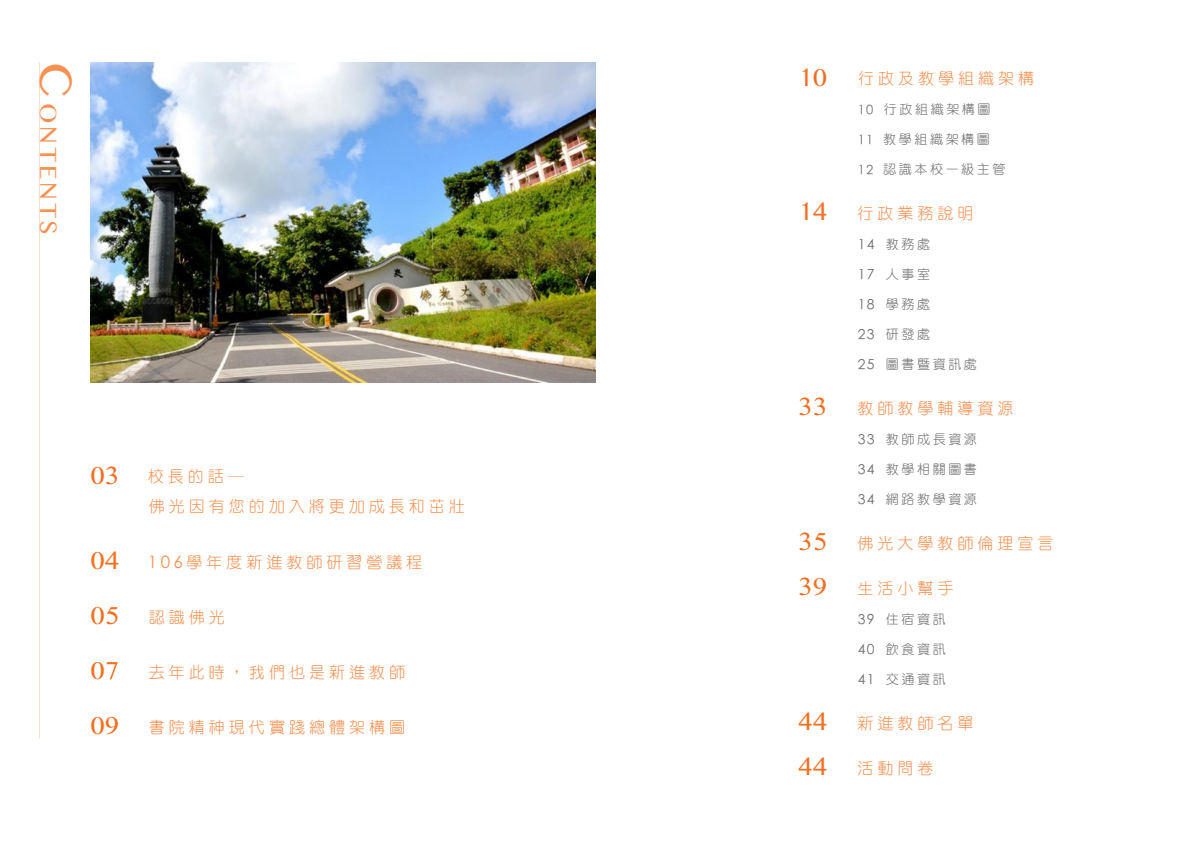
<style>
.page{position:relative;width:1191px;height:842px;background:#fff}
.page>*{position:absolute;margin:0;border:0;box-sizing:border-box;transform-origin:0 0}
.t1{font:22px "Bangla MN";color:#f36f21}
.t2{font:21px "Bangla MN";letter-spacing:.145em;color:#f79151}
.t3{font:16px/30px "DF Yuan Lt HK BF";letter-spacing:.25em;color:#f79151}
.t4{font:13px "DF Yuan Lt HK BF";letter-spacing:.2em;color:#6d6e71}
.s1{font-size:40px}
.s2{font-family:"ST Heiti TC";font-weight:300;font-size:17px}
.s3{font-family:"ST Heiti TC";font-weight:300}
.s4{font-family:"ST Heiti TC";font-weight:300;font-size:14px}
</style>
<div class="page">
<hr style="left:39px;top:62px;width:1px;height:676px;background:#f79151">
<img style="left:90px;top:62px;width:505px;height:320px">
<h2 class="t2" style="left:64px;top:62px;width:174px;rotate:90deg"><span class="s1">C</span>ontents</h2>
<h1 class="t1" style="left:90px;top:459px;width:30px">03</h1>
<p class="t3" style="left:148px;top:461px;width:318px">校長的話─<br>佛光因有您的加入將更加成長和茁壯</p>
<h1 class="t1" style="left:90px;top:544px;width:30px">04</h1>
<p class="t3" style="left:148px;top:547px;width:276px"><span class="s2">106</span>學年度新進教師研習營議程</p>
<h1 class="t1" style="left:90px;top:599px;width:30px">05</h1>
<p class="t3" style="left:149px;top:602px;width:77px">認識佛光</p>
<h1 class="t1" style="left:90px;top:654px;width:30px">07</h1>
<p class="t3" style="left:149px;top:657px;width:257px">去年此時，我們也是新進教師</p>
<h1 class="t1" style="left:90px;top:709px;width:30px">09</h1>
<p class="t3" style="left:149px;top:712px;width:257px">書院精神現代實踐總體架構圖</p>
<h1 class="t1" style="left:798px;top:61px;width:30px">10</h1>
<p class="t3" style="left:858px;top:63px;width:178px">行政及教學組織架構</p>
<p class="t4" style="left:857px;top:103px;width:134px"><span class="s3">10</span> 行政組織架構圖</p>
<p class="t4" style="left:857px;top:133px;width:134px"><span class="s3">11</span> 教學組織架構圖</p>
<p class="t4" style="left:857px;top:163px;width:149px"><span class="s3">12</span> 認識本校一級主管</p>
<h1 class="t1" style="left:798px;top:195px;width:30px">14</h1>
<p class="t3" style="left:857px;top:198px;width:117px">行政業務說明</p>
<p class="t4" style="left:857px;top:238px;width:74px"><span class="s4">14</span> 教務處</p>
<p class="t4" style="left:857px;top:268px;width:74px"><span class="s4">17</span> 人事室</p>
<p class="t4" style="left:857px;top:298px;width:74px"><span class="s4">18</span> 學務處</p>
<p class="t4" style="left:857px;top:328px;width:74px"><span class="s4">23</span> 研發處</p>
<p class="t4" style="left:857px;top:358px;width:121px"><span class="s4">25</span> 圖書暨資訊處</p>
<h1 class="t1" style="left:798px;top:390px;width:30px">33</h1>
<p class="t3" style="left:857px;top:393px;width:157px">教師教學輔導資源</p>
<p class="t4" style="left:857px;top:433px;width:121px"><span class="s4">33</span> 教師成長資源</p>
<p class="t4" style="left:857px;top:463px;width:121px"><span class="s4">34</span> 教學相關圖書</p>
<p class="t4" style="left:857px;top:493px;width:121px"><span class="s4">34</span> 網路教學資源</p>
<h1 class="t1" style="left:798px;top:525px;width:30px">35</h1>
<p class="t3" style="left:857px;top:528px;width:197px">佛光大學教師倫理宣言</p>
<h1 class="t1" style="left:798px;top:570px;width:30px">39</h1>
<p class="t3" style="left:857px;top:573px;width:97px">生活小幫手</p>
<p class="t4" style="left:857px;top:613px;width:89px"><span class="s4">39</span> 住宿資訊</p>
<p class="t4" style="left:857px;top:643px;width:89px"><span class="s4">40</span> 飲食資訊</p>
<p class="t4" style="left:857px;top:673px;width:89px"><span class="s4">41</span> 交通資訊</p>
<h1 class="t1" style="left:798px;top:705px;width:30px">44</h1>
<p class="t3" style="left:857px;top:708px;width:117px">新進教師名單</p>
<h1 class="t1" style="left:798px;top:750px;width:30px">44</h1>
<p class="t3" style="left:857px;top:753px;width:77px">活動問卷</p>
</div>
